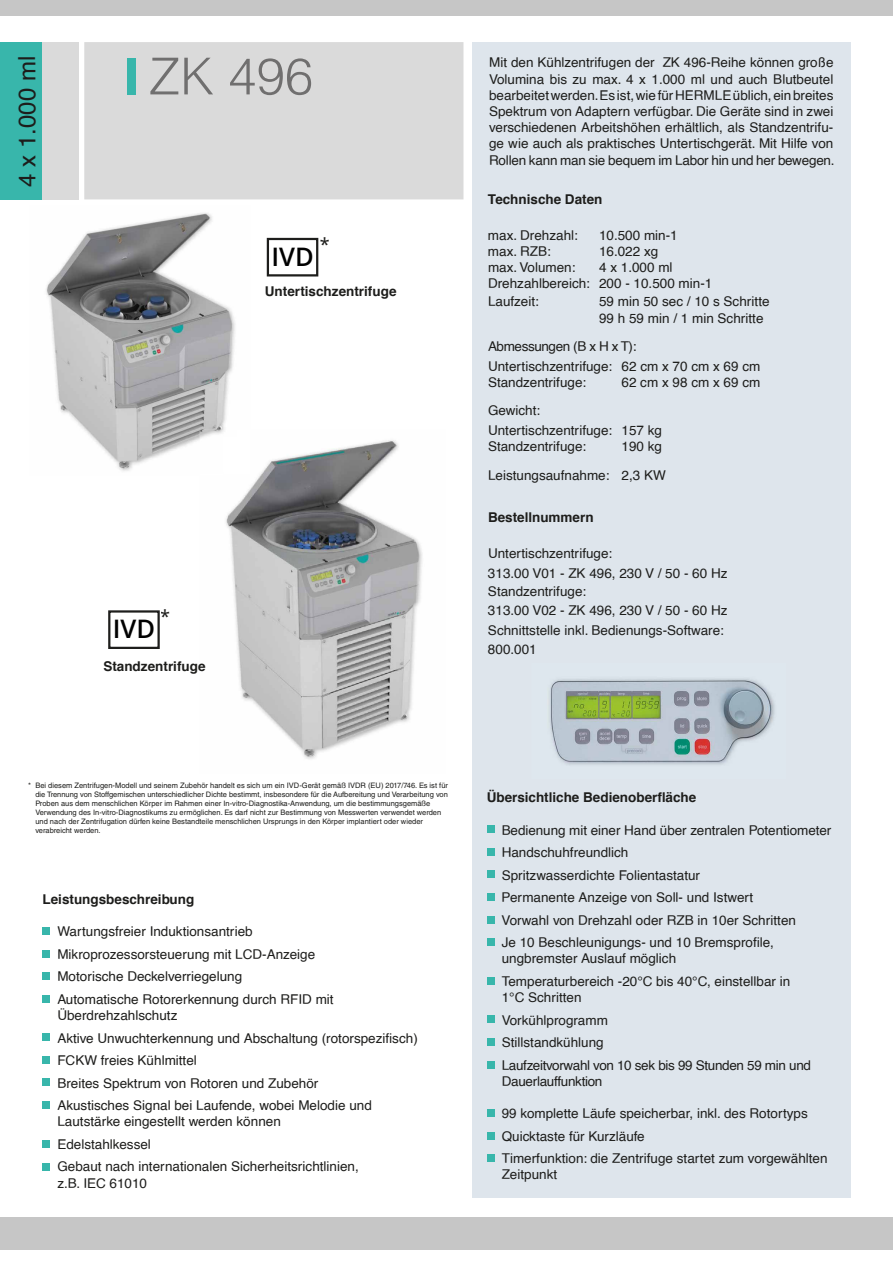
<style>
.page{position:relative;width:893px;height:1263px;background:#fff}
.page>*{position:absolute;margin:0;border:0;box-sizing:border-box;transform-origin:0 0}
.t1{font:300 51px "Helvetica";color:#706f6f}
.t2{font:600 25.5px "Open Sans";color:#010101}
.t3{font:24px "Helvetica";color:#1d1d1b}
.t4{font:500 18px "Open Sans";color:#1e1e1c}
.t5{font:13.5px/22.5px "Helvetica";color:#1d1d1b}
.t6{font:700 13.5px "Helvetica";color:#1d1d1b}
.t7{font:13.5px "Helvetica";letter-spacing:-.025em;color:#1d1d1b}
.t8{font:7.5px/9px "Helvetica LT Std";color:#1d1d1b}
</style>
<div class="page">
<div style="left:0;top:42px;width:43px;height:157px;background:#38b6ab"></div>
<div style="left:43px;top:42px;width:36px;height:157px;background:#dadada"></div>
<div style="left:85px;top:43px;width:378px;height:156px;background:#dadada"></div>
<div style="left:84px;top:42px;width:379px;height:157px;border:2px solid #dadada"></div>
<div style="left:472px;top:42px;width:378px;height:1155px;background:#dee5ec"></div>
<div style="left:0;top:0;width:893px;height:16px;background:#c6c6c6"></div>
<div style="left:0;top:1217px;width:893px;height:32px;background:#c6c6c6"></div>
<img style="left:550px;top:679px;width:225px;height:86px">
<img style="left:46px;top:213px;width:189px;height:258px">
<img style="left:200px;top:430px;width:35px;height:41px">
<img style="left:226px;top:440px;width:196px;height:319px">
<img style="left:226px;top:440px;width:25px;height:34px">
<img style="left:224px;top:438px;width:13px;height:33px">
<div style="left:487px;top:826px;width:7px;height:7px;background:#38b6ab"></div>
<div style="left:487px;top:848px;width:7px;height:8px;background:#38b6ab"></div>
<div style="left:487px;top:871px;width:7px;height:7px;background:#38b6ab"></div>
<div style="left:487px;top:893px;width:7px;height:7px;background:#38b6ab"></div>
<div style="left:487px;top:916px;width:7px;height:7px;background:#38b6ab"></div>
<div style="left:487px;top:1132px;width:7px;height:7px;background:#38b6ab"></div>
<div style="left:487px;top:1155px;width:7px;height:7px;background:#38b6ab"></div>
<div style="left:487px;top:939px;width:7px;height:7px;background:#38b6ab"></div>
<div style="left:487px;top:977px;width:7px;height:7px;background:#38b6ab"></div>
<div style="left:487px;top:1015px;width:7px;height:8px;background:#38b6ab"></div>
<div style="left:487px;top:1038px;width:7px;height:7px;background:#38b6ab"></div>
<div style="left:487px;top:1061px;width:7px;height:7px;background:#38b6ab"></div>
<div style="left:487px;top:1109px;width:7px;height:8px;background:#38b6ab"></div>
<div style="left:43px;top:950px;width:7px;height:7px;background:#38b6ab"></div>
<div style="left:43px;top:928px;width:7px;height:7px;background:#38b6ab"></div>
<div style="left:43px;top:973px;width:7px;height:7px;background:#38b6ab"></div>
<div style="left:43px;top:995px;width:7px;height:7px;background:#38b6ab"></div>
<div style="left:43px;top:1033px;width:7px;height:8px;background:#38b6ab"></div>
<div style="left:43px;top:1056px;width:7px;height:7px;background:#38b6ab"></div>
<div style="left:43px;top:1079px;width:7px;height:7px;background:#38b6ab"></div>
<div style="left:43px;top:1102px;width:7px;height:7px;background:#38b6ab"></div>
<div style="left:43px;top:1140px;width:7px;height:7px;background:#38b6ab"></div>
<div style="left:43px;top:1163px;width:7px;height:7px;background:#38b6ab"></div>
<div style="left:128px;top:58px;width:8px;height:36px;background:#38b6ab"></div>
<div style="left:267px;top:238px;width:51px;height:38px;background:#fff;border:2px solid #1e1e1c"></div>
<div style="left:108px;top:610px;width:52px;height:39px;background:#fff;border:2px solid #1e1e1c"></div>
<h3 class="t3" style="left:9px;top:187px;width:132px;rotate:-90deg">4 x 1.000 ml</h3>
<h1 class="t1" style="left:149px;top:44px;width:166px">ZK 496</h1>
<h3 class="t4" style="left:319px;top:232px;width:11px">*</h3>
<h2 class="t2" style="left:271px;top:239px;width:44px">IVD</h2>
<p class="t6" style="left:265px;top:281px;width:133px">Untertischzentrifuge</p>
<h3 class="t4" style="left:161px;top:604px;width:11px">*</h3>
<h2 class="t2" style="left:113px;top:611px;width:44px">IVD</h2>
<p class="t6" style="left:103px;top:655px;width:104px">Standzentrifuge</p>
<p class="t5" style="left:489px;top:55px;width:347px;line-height:16.2px;text-align:justify">Mit den Kühlzentrifugen der ZK 496-Reihe können große Volumina bis zu max. 4 x 1.000 ml und auch Blutbeutel bearbeitetwerden.Esist,wiefürHERMLEüblich,einbreites Spektrum von Adaptern verfügbar. Die Geräte sind in zwei verschiedenen Arbeitshöhen erhältlich, als Standzentrifu&shy;ge wie auch als praktisches Untertischgerät. Mit Hilfe von Rollen kann man sie bequem im Labor hin und her bewegen.</p>
<p class="t6" style="left:488px;top:188px;width:116px">Technische Daten</p>
<p class="t5" style="left:488px;top:224px;width:91px">max. Drehzahl:</p>
<p class="t5" style="left:599px;top:224px;width:80px">10.500 min-1</p>
<p class="t5" style="left:488px;top:240px;width:64px">max. RZB:</p>
<p class="t5" style="left:599px;top:240px;width:61px">16.022 xg</p>
<p class="t5" style="left:488px;top:257px;width:89px">max. Volumen:</p>
<p class="t5" style="left:488px;top:260px;width:226px;line-height:16.2px;text-indent:111px">4 x 1.000 ml<br>Drehzahlbereich: 200 - 10.500 min-1</p>
<p class="t5" style="left:488px;top:291px;width:52px">Laufzeit:</p>
<p class="t5" style="left:599px;top:294px;width:172px;line-height:16.2px">59 min 50 sec / 10 s Schritte<br>99 h 59 min / 1 min Schritte</p>
<p class="t5" style="left:488px;top:337px;width:274px;line-height:19.5px">Abmessungen (B x H x T):<br>Untertischzentrifuge: 62 cm x 70 cm x 69 cm</p>
<p class="t5" style="left:488px;top:371px;width:100px">Standzentrifuge:</p>
<p class="t5" style="left:621px;top:371px;width:140px">62 cm x 98 cm x 69 cm</p>
<p class="t5" style="left:488px;top:401px;width:176px;line-height:19.5px">Gewicht:<br>Untertischzentrifuge: 157 kg</p>
<p class="t5" style="left:488px;top:435px;width:100px">Standzentrifuge:</p>
<p class="t5" style="left:488px;top:432px;width:179px;line-height:28.5px;text-align:right">190 kg<br>Leistungsaufnahme: 2,3 KW</p>
<p class="t6" style="left:488px;top:507px;width:107px">Bestellnummern</p>
<p class="t5" style="left:488px;top:544px;width:241px;line-height:19.5px">Untertischzentrifuge:<br>313.00 V01 - ZK 496, 230 V / 50 - 60 Hz</p>
<p class="t5" style="left:488px;top:581px;width:241px;line-height:19.5px">Standzentrifuge:<br>313.00 V02 - ZK 496, 230 V / 50 - 60 Hz<br>Schnittstelle inkl. Bedienungs-Software:<br>800.001</p>
<p class="t8" style="left:35px;top:780px;width:414px">Bei diesem Zentrifugen-Modell und seinem Zubehör handelt es sich um ein IVD-Gerät gemäß IVDR (EU) 2017/746. Es ist für die Trennung von Stoffgemischen unterschiedlicher Dichte bestimmt, insbesondere für die Aufbereitung und Verarbeitung von Proben aus dem menschlichen Körper im Rahmen einer In-vitro-Diagnostika-Anwendung, um die bestimmungsgemäße Verwendung des In-vitro-Diagnostikums zu ermöglichen. Es darf nicht zur Bestimmung von Messwerten verwendet werden und nach der Zentrifugation dürfen keine Bestandteile menschlichen Ursprungs in den Körper implantiert oder wieder verabreicht werden.</p>
<p class="t8" style="left:28px;top:780px;width:4px">*</p>
<p class="t6" style="left:42px;top:888px;width:153px">Leistungsbeschreibung</p>
<p class="t5" style="left:57px;top:921px;width:278px">Wartungsfreier Induktionsantrieb Mikroprozessorsteuerung mit LCD-Anzeige Motorische Deckelverriegelung<br>Automatische Rotorerkennung durch RFID mit</p>
<p class="t5" style="left:57px;top:1004px;width:362px">Überdrehzahlschutz<br>Aktive Unwuchterkennung und Abschaltung (rotorspezifisch)<br>FCKW freies Kühlmittel<br>Breites Spektrum von Rotoren und Zubehör<br>Akustisches Signal bei Laufende, wobei Melodie und</p>
<p class="t5" style="left:57px;top:1111px;width:303px">Lautstärke eingestellt werden können<br>Edelstahlkessel<br>Gebaut nach internationalen Sicherheitsrichtlinien,</p>
<p class="t5" style="left:57px;top:1172px;width:91px">z.B. IEC 61010</p>
<p class="t6" style="left:487px;top:786px;width:211px">Übersichtliche Bedienoberfläche</p>
<p class="t5" style="left:502px;top:819px;width:331px">Bedienung mit einer Hand über zentralen Potentiometer Handschuhfreundlich<br>Spritzwasserdichte Folientastatur<br>Permanente Anzeige von Soll- und Istwert<br>Vorwahl von Drehzahl oder RZB in 10er Schritten<br>Je 10 Beschleunigungs- und 10 Bremsprofile,</p>
<p class="t5" style="left:502px;top:948px;width:290px">ungbremster Auslauf möglich<br>Temperaturbereich -20°C bis 40°C, einstellbar in</p>
<p class="t5" style="left:502px;top:986px;width:311px">1°C Schritten<br>Vorkühlprogramm<br>Stillstandkühlung<br>Laufzeitvorwahl von 10 sek bis 99 Stunden 59 min und</p>
<p class="t7" style="left:502px;top:1070px;width:102px">Dauerlauffunktion</p>
<p class="t5" style="left:502px;top:1102px;width:327px">99 komplette Läufe speicherbar, inkl. des Rotortyps<br>Quicktaste für Kurzläufe<br>Timerfunktion: die Zentrifuge startet zum vorgewählten</p>
<p class="t5" style="left:502px;top:1164px;width:57px">Zeitpunkt</p>
</div>
